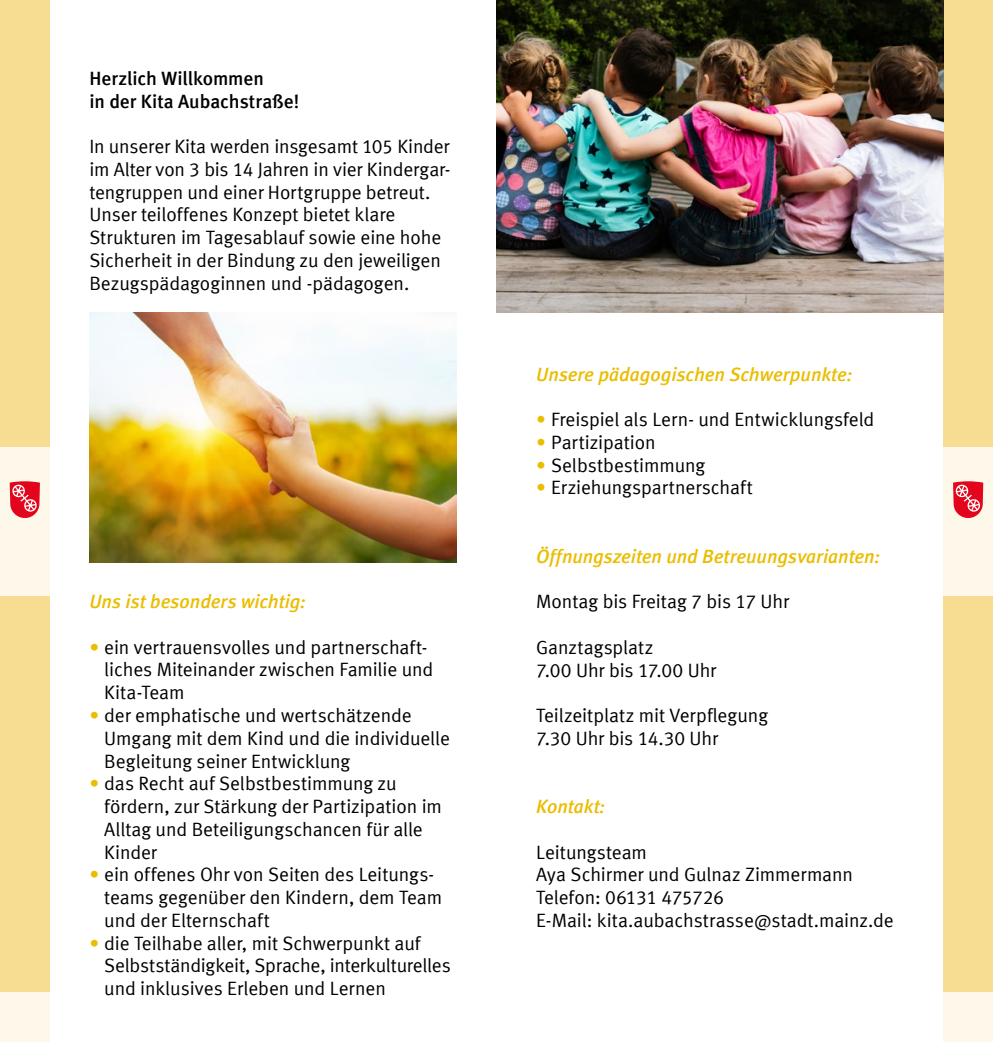
<style>
.page{position:relative;width:993px;height:1042px;background:#fff}
.page>*{position:absolute;margin:0;border:0;box-sizing:border-box;transform-origin:0 0}
.t1{font:19.25px/22.8px "Mainz Meta";letter-spacing:-.005em;color:#000}
.t2{font:italic 700 19.25px "Mainz Meta";color:#ebbd00}
.t3{font:700 19.25px/22.8px "Mainz Meta";color:#000}
.s1{color:#ebbd00}
</style>
<div class="page">
<div style="left:0;top:0;width:50px;height:992px;background:#f7dd91"></div>
<div style="left:0;top:992px;width:50px;height:50px;background:#fef8eb"></div>
<div style="left:0;top:446px;width:50px;height:149px;background:#fef8eb"></div>
<svg style="left:10px;top:481px;width:30px;height:37px"></svg>
<div style="left:943px;top:0;width:49px;height:992px;background:#f7dd91"></div>
<div style="left:943px;top:992px;width:49px;height:50px;background:#fef8eb"></div>
<div style="left:943px;top:446px;width:49px;height:149px;background:#fef8eb"></div>
<svg style="left:953px;top:481px;width:29px;height:37px"></svg>
<img style="left:89px;top:312px;width:367px;height:251px">
<img style="left:496px;top:0;width:447px;height:312px">
<p class="t3" style="left:89px;top:67px;width:211px">Herzlich Willkommen<br>in der Kita Aubachstraße!</p>
<p class="t1" style="left:89px;top:135px;width:362px">In unserer Kita werden insgesamt 105 Kinder im Alter von 3 bis 14 Jahren in vier Kindergar&shy;tengruppen und einer Hortgruppe betreut.<br>Unser teiloffenes Konzept bietet klare Strukturen im Tagesablauf sowie eine hohe Sicherheit in der Bindung zu den jeweiligen Bezugspädagoginnen und -pädagogen.</p>
<p class="t2" style="left:89px;top:590px;width:218px">Uns ist besonders wichtig:</p>
<p class="t1" style="left:104px;top:635px;width:330px;text-indent:-15px"><span class="s1">•</span> ein vertrauensvolles und partnerschaft&shy;liches Miteinander zwischen Familie und<br>Kita-Team</p>
<p class="t1" style="left:104px;top:704px;width:347px;text-indent:-15px"><span class="s1">•</span> der emphatische und wertschätzende<br>Umgang mit dem Kind und die individuelle<br>Begleitung seiner Entwicklung</p>
<p class="t1" style="left:104px;top:772px;width:339px;text-indent:-15px"><span class="s1">•</span> das Recht auf Selbstbestimmung zu fördern, zur Stärkung der Partizipation im<br>Alltag und Beteiligungschancen für alle<br>Kinder</p>
<p class="t1" style="left:104px;top:863px;width:339px;text-indent:-15px"><span class="s1">•</span> ein offenes Ohr von Seiten des Leitungs&shy;teams gegenüber den Kindern, dem Team und der Elternschaft</p>
<p class="t1" style="left:104px;top:931px;width:348px;text-indent:-15px"><span class="s1">•</span> die Teilhabe aller, mit Schwerpunkt auf<br>Selbstständigkeit, Sprache, interkulturelles und inklusives Erleben und Lernen</p>
<p class="t2" style="left:536px;top:362px;width:317px">Unsere pädagogischen Schwerpunkte:</p>
<p class="t1" style="left:536px;top:408px;width:339px"><span class="s1">•</span> Freispiel als Lern- und Entwicklungsfeld</p>
<p class="t1" style="left:536px;top:431px;width:121px"><span class="s1">•</span> Partizipation</p>
<p class="t1" style="left:536px;top:453px;width:170px"><span class="s1">•</span> Selbstbestimmung</p>
<p class="t1" style="left:536px;top:476px;width:218px"><span class="s1">•</span> Erziehungspartnerschaft</p>
<p class="t2" style="left:536px;top:544px;width:345px">Öffnungszeiten und Betreuungsvarianten:</p>
<p class="t1" style="left:536px;top:590px;width:254px">Montag bis Freitag 7 bis 17 Uhr</p>
<p class="t1" style="left:536px;top:635px;width:181px">Ganztagsplatz<br>7.00 Uhr bis 17.00 Uhr</p>
<p class="t1" style="left:536px;top:704px;width:233px">Teilzeitplatz mit Verpflegung<br>7.30 Uhr bis 14.30 Uhr</p>
<p class="t2" style="left:536px;top:795px;width:71px">Kontakt:</p>
<p class="t1" style="left:536px;top:840px;width:359px">Leitungsteam<br>Aya Schirmer und Gulnaz Zimmermann<br>Telefon: 06131 475726<br>E-Mail: kita.aubachstrasse@stadt.mainz.de</p>
</div>
